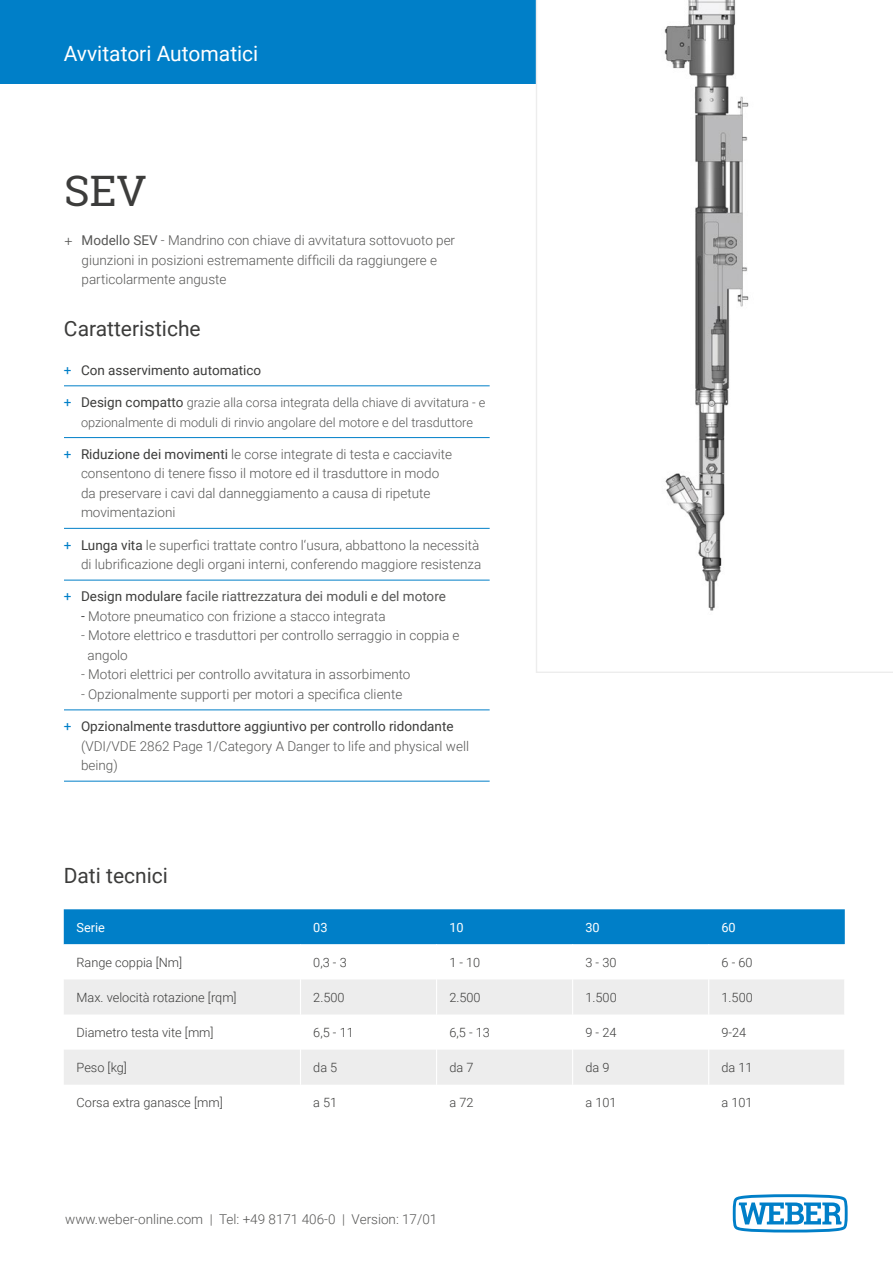
<style>
.page{position:relative;width:893px;height:1263px;background:#fff}
.page>*{position:absolute;margin:0;border:0;box-sizing:border-box;transform-origin:0 0}
.t1{font:42px "Roboto Slab";color:#3c3c3b}
.t2{font:21px "Roboto";color:#3c3c3b}
.t3{font:21px "Roboto";color:#fff}
.t4{font:300 13.5px/19.5px "Roboto";color:#575756}
.t5{font:13.5px "Roboto";color:#575756}
.t6{font:13.5px "Roboto";color:#3c3c3b}
.t7{font:300 12.75px "Roboto";color:#3c3c3b}
.t8{font:300 12.75px/19.5px "Roboto";color:#575756;text-align:center}
.t9{font:12.75px "Roboto";color:#fff}
.s1{font-family:"Myriad Pro";font-weight:400}
.s2{font-weight:400}
.s3{color:#007fc8}
.s4{font-weight:400;font-size:13.5px;color:#007fc8}
.s5{font-weight:400;font-size:13.5px;color:#3c3c3b}
.s6{font-weight:400;color:#007fc8}
.s7{font-weight:400;color:#3c3c3b}
.s8{color:#3c3c3b}
.s9{color:#000}
</style>
<div class="page">
<div style="left:0;top:0;width:536px;height:84px;background:#007fc8"></div>
<hr style="left:64px;top:385px;width:426px;height:1px;background:#007fc8">
<hr style="left:64px;top:437px;width:426px;height:1px;background:#007fc8">
<hr style="left:64px;top:528px;width:426px;height:1px;background:#007fc8">
<hr style="left:64px;top:580px;width:426px;height:1px;background:#007fc8">
<hr style="left:64px;top:709px;width:426px;height:1px;background:#007fc8">
<hr style="left:64px;top:781px;width:426px;height:1px;background:#007fc8">
<div style="left:64px;top:909px;width:781px;height:35px;background:#007fc8"></div>
<svg style="left:301px;top:944px;width:543px;height:1px"></svg>
<div style="left:64px;top:980px;width:780px;height:34px;background:#ededed"></div>
<div style="left:64px;top:1050px;width:780px;height:35px;background:#ededed"></div>
<hr style="left:436px;top:944px;width:1px;height:35px;background:#fff">
<hr style="left:572px;top:944px;width:1px;height:35px;background:#fff">
<hr style="left:708px;top:944px;width:1px;height:35px;background:#fff">
<hr style="left:300px;top:979px;width:1px;height:35px;background:#fff">
<hr style="left:436px;top:979px;width:1px;height:35px;background:#fff">
<hr style="left:572px;top:979px;width:1px;height:35px;background:#fff">
<hr style="left:708px;top:979px;width:1px;height:35px;background:#fff">
<hr style="left:300px;top:1049px;width:1px;height:36px;background:#fff">
<hr style="left:436px;top:1049px;width:1px;height:36px;background:#fff">
<hr style="left:572px;top:1049px;width:1px;height:36px;background:#fff">
<hr style="left:708px;top:1049px;width:1px;height:36px;background:#fff">
<svg style="left:536px;top:0;width:357px;height:673px"></svg>
<svg style="left:733px;top:1194px;width:115px;height:38px"></svg>
<h2 class="t3" style="left:64px;top:39px;width:196px">Avvitatori Automatici</h2>
<h1 class="t1" style="left:64px;top:162px;width:84px">SEV</h1>
<p class="t4" style="left:82px;top:230px;width:375px;text-indent:-17px"><span class="s1">+</span> <span class="s2">Modello SEV</span> - Mandrino con chiave di avvitatura sottovuoto per giunzioni in posizioni estremamente difficili da raggiungere e particolarmente anguste</p>
<h2 class="t2" style="left:64px;top:314px;width:138px">Caratteristiche</h2>
<p class="t6" style="left:64px;top:361px;width:199px"><span class="s3">+</span> Con asservimento automatico</p>
<p class="t8" style="left:64px;top:392px;width:423px"><span class="s4">+</span> <span class="s5">Design compatto</span> grazie alla corsa integrata della chiave di avvitatura - e opzionalmente di moduli di rinvio angolare del motore e del trasduttore</p>
<p class="t4" style="left:81px;top:444px;width:373px;text-indent:-17px"><span class="s6">+</span> <span class="s7">Riduzione dei movimenti</span> le corse integrate di testa e cacciavite consentono di tenere fisso il motore ed il trasduttore in modo da preservare i cavi dal danneggiamento a causa di ripetute movimentazioni</p>
<p class="t4" style="left:64px;top:534px;width:419px;text-align:right"><span class="s6">+</span> <span class="s7">Lunga vita</span> le superfici trattate contro l‘usura, abbattono la necessità di lubrificazione degli organi interni, conferendo maggiore resistenza</p>
<p class="t5" style="left:64px;top:587px;width:383px"><span class="s3">+</span> <span class="s8">Design modulare</span> facile riattrezzatura dei moduli e del motore</p>
<p class="t4" style="left:81px;top:606px;width:306px"><span class="s9">-</span> Motore pneumatico con frizione a stacco integrata</p>
<p class="t4" style="left:88px;top:625px;width:373px;text-indent:-7px">- Motore elettrico e trasduttori per controllo serraggio in coppia e angolo</p>
<p class="t4" style="left:81px;top:664px;width:331px">- Motori elettrici per controllo avvitatura in assorbimento</p>
<p class="t4" style="left:81px;top:684px;width:323px">- Opzionalmente supporti per motori a specifica cliente</p>
<p class="t4" style="left:81px;top:716px;width:390px;text-indent:-17px"><span class="s6">+</span> <span class="s7">Opzionalmente trasduttore aggiuntivo per controllo ridondante </span>(VDI/VDE 2862 Page 1/Category A Danger to life and physical well being)</p>
<h2 class="t2" style="left:64px;top:861px;width:106px">Dati tecnici</h2>
<p class="t9" style="left:77px;top:918px;width:30px">Serie</p>
<p class="t9" style="left:313px;top:918px;width:16px">03</p>
<p class="t9" style="left:449px;top:918px;width:16px">10</p>
<p class="t9" style="left:585px;top:918px;width:16px">30</p>
<p class="t9" style="left:721px;top:918px;width:16px">60</p>
<p class="t7" style="left:77px;top:953px;width:107px">Range coppia [Nm]</p>
<p class="t7" style="left:313px;top:953px;width:35px">0,3 - 3</p>
<p class="t7" style="left:449px;top:953px;width:33px">1 - 10</p>
<p class="t7" style="left:585px;top:953px;width:33px">3 - 30</p>
<p class="t7" style="left:721px;top:953px;width:33px">6 - 60</p>
<p class="t7" style="left:77px;top:988px;width:162px">Max. velocità rotazione [rqm]</p>
<p class="t7" style="left:313px;top:988px;width:33px">2.500</p>
<p class="t7" style="left:449px;top:988px;width:33px">2.500</p>
<p class="t7" style="left:585px;top:988px;width:33px">1.500</p>
<p class="t7" style="left:721px;top:988px;width:33px">1.500</p>
<p class="t7" style="left:77px;top:1023px;width:139px">Diametro testa vite [mm]</p>
<p class="t7" style="left:313px;top:1023px;width:42px">6,5 - 11</p>
<p class="t7" style="left:449px;top:1023px;width:42px">6,5 - 13</p>
<p class="t7" style="left:585px;top:1023px;width:33px">9 - 24</p>
<p class="t7" style="left:721px;top:1023px;width:26px">9-24</p>
<p class="t7" style="left:77px;top:1058px;width:52px">Peso [kg]</p>
<p class="t7" style="left:313px;top:1058px;width:26px">da 5</p>
<p class="t7" style="left:449px;top:1058px;width:26px">da 7</p>
<p class="t7" style="left:585px;top:1058px;width:26px">da 9</p>
<p class="t7" style="left:721px;top:1058px;width:33px">da 11</p>
<p class="t7" style="left:77px;top:1093px;width:148px">Corsa extra ganasce [mm]</p>
<p class="t7" style="left:313px;top:1093px;width:26px">a 51</p>
<p class="t7" style="left:449px;top:1093px;width:26px">a 72</p>
<p class="t7" style="left:585px;top:1093px;width:33px">a 101</p>
<p class="t7" style="left:721px;top:1093px;width:33px">a 101</p>
<p class="t4" style="left:65px;top:1208px;width:374px">www.weber-online.com | Tel: +49 8171 406-0 | Version: 17/01</p>
</div>
